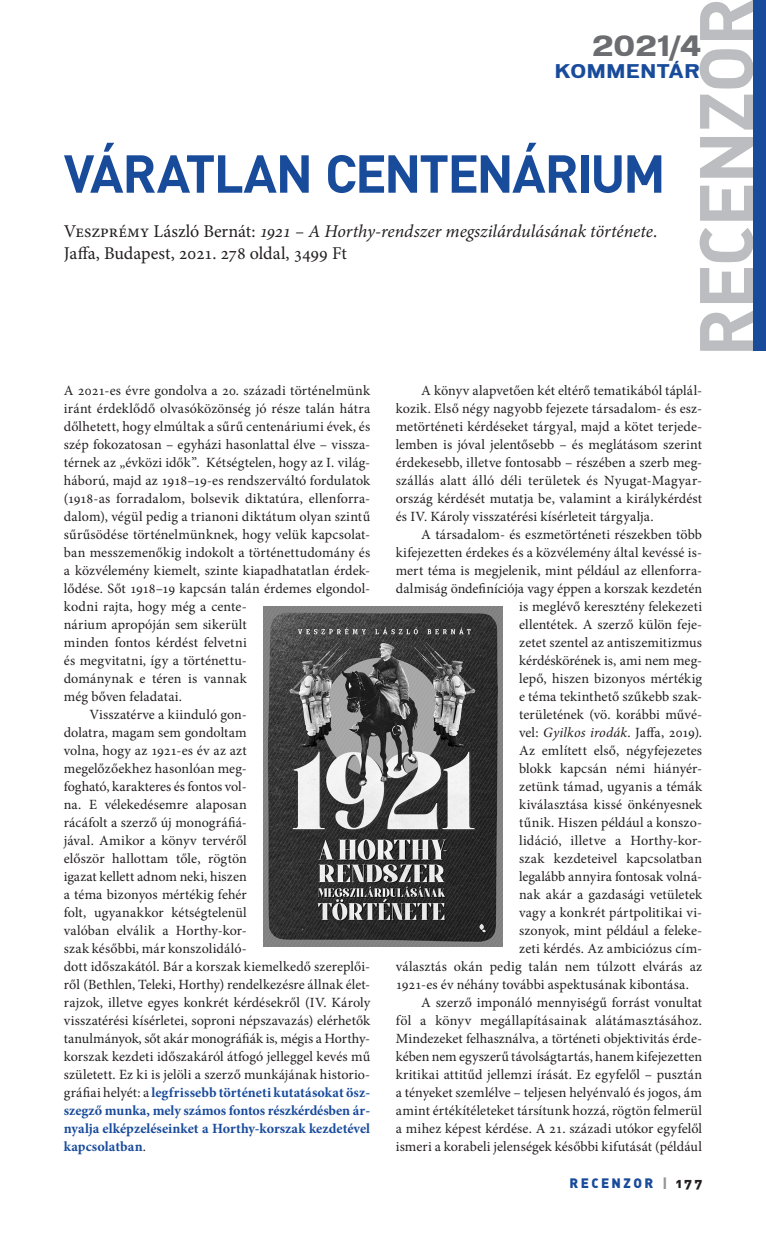
<style>
.page{position:relative;width:766px;height:1234px;background:#fff}
.page>*{position:absolute;margin:0;border:0;box-sizing:border-box;transform-origin:0 0}
._00_-_rovatfej{font:700 74.7px "DIN Alt PFL";letter-spacing:.02em;color:#bcbdc0}
._01_-_főcím{font:700 52.5px "DINPFL";color:#194b9b}
._01_-_főcím-2{font:700 26.7px "Vonnes PFL";color:#6c6d70}
._3003_-_alcím_RECEZN{font:18px/22.5px "Minion Pro";letter-spacing:-.015em;color:#231f20}
._01_-_főcím-3{font:700 18px "Vonnes PFL";letter-spacing:.065em;color:#194b9b}
._3001_--_kenyér_2__R{font:14.1px/18px "Minion Pro";letter-spacing:.005em;color:#231f20;text-align:justify}
._3000_--_kenyér_1__R{font:14.1px/18px "Minion Pro";letter-spacing:.01em;color:#231f20}
._3001_--_kenyér_2__R-2{font:14.1px "Minion Pro";letter-spacing:.025em;color:#231f20}
.t1{font:13.5px "DIN Alt Blk PFL";letter-spacing:.2em;color:#194b9b}
.s1{font-style:italic}
.s2{font-weight:700;color:#194b9b}
.s3{color:#939598}
.s4{color:#231f20}
</style>
<div class="page">
<img style="left:264px;top:606px;width:238px;height:339px">
<div style="left:753px;top:0;width:12px;height:351px;background:#194b9b"></div>
<p class="_00_-_rovatfej" style="left:677px;top:357px;width:359px;rotate:-90deg">RECENZOR</p>
<p class="_01_-_főcím-2" style="left:592px;top:30px;width:110px">2021/4</p>
<p class="_01_-_főcím-3" style="left:554px;top:60px;width:145px">KOMMENTÁR</p>
<p class="_01_-_főcím" style="left:64px;top:139px;width:600px">VÁRATLAN CENTENÁRIUM</p>
<p class="_3003_-_alcím_RECEZN" style="left:64px;top:220px;width:594px">Veszprémy László Bernát: <span class="s1">1921 – A Horthy-rendszer megszilárdulásának története</span>.<br>Jaffa, Budapest, 2021. 278 oldal, 3499 Ft</p>
<p class="_3000_--_kenyér_1__R" style="left:64px;top:381px;width:308px">A 2021-es évre gondolva a 20. századi történelmünk iránt érdeklődő olvasóközönség jó része talán hátra dőlhetett, hogy elmúltak a sűrű centenáriumi évek, és szép fokozatosan – egyházi hasonlattal élve – vissza&shy;térnek az „évközi idők”. Kétségtelen, hogy az I. világ&shy;háború, majd az 1918–19-es rendszerváltó fordulatok (1918-as forradalom, bolsevik diktatúra, ellenforra&shy;dalom), végül pedig a trianoni diktátum olyan szintű sűrűsödése történelmünknek, hogy velük kapcsolat&shy;ban messzemenőkig indokolt a történettudomány és a közvélemény kiemelt, szinte kiapadhatatlan érdek&shy;lődése. Sőt 1918–19 kapcsán talán érdemes elgondol&shy;kodni rajta, hogy még a cente-<br>nárium apropóján sem sikerült<br>minden fontos kérdést felvetni<br>és megvitatni, így a történettu-<br>dománynak e téren is vannak<br>még bőven feladatai.</p>
<p class="_3001_--_kenyér_2__R" style="left:64px;top:705px;width:308px;text-align:left;text-indent:26px">Visszatérve a kiinduló gon-<br>dolatra, magam sem gondoltam<br>volna, hogy az 1921-es év az azt<br>megelőzőekhez hasonlóan meg-<br>fogható, karakteres és fontos vol-<br>na. E vélekedésemre alaposan<br>rácáfolt a szerző új monográfiá-<br>jával. Amikor a könyv tervéről<br>először hallottam tőle, rögtön<br>igazat kellett adnom neki, hiszen<br>a téma bizonyos mértékig fehér<br>folt, ugyanakkor kétségtelenül<br>valóban elválik a Horthy-kor-<br>szak későbbi, már konszolidáló-<br>dott időszakától. Bár a korszak kiemelkedő szereplői&shy;ről (Bethlen, Teleki, Horthy) rendelkezésre állnak élet&shy;rajzok, illetve egyes konkrét kérdésekről (IV. Károly visszatérési kísérletei, soproni népszavazás) elérhetők tanulmányok, sőt akár monográfiák is, mégis a Horthy&shy;korszak kezdeti időszakáról átfogó jelleggel kevés mű született. Ez ki is jelöli a szerző munkájának historio&shy;gráfiai helyét: a <span class="s2">legfrissebb történeti kutatásokat ös - szegző munka, mely számos fontos részkérdésben ár&shy;nyalja elképzeléseinket a Horthy-korszak kezdetével kapcsolatban</span>.</p>
<p class="_3001_--_kenyér_2__R" style="left:395px;top:381px;width:308px;text-indent:26px">A könyv alapvetően két eltérő tematikából táplál&shy;kozik. Első négy nagyobb fejezete társadalom- és esz&shy;metörténeti kérdéseket tárgyal, majd a kötet terjede&shy;lemben is jóval jelentősebb – és meglátásom szerint érdekesebb, illetve fontosabb – részében a szerb meg&shy;szállás alatt álló déli területek és Nyugat-Magyar&shy;ország kérdését mutatja be, valamint a királykérdést és IV. Károly visszatérési kísérleteit tárgyalja.</p>
<p class="_3001_--_kenyér_2__R" style="left:421px;top:525px;width:282px">A társadalom- és eszmetörténeti részekben több</p>
<p class="_3001_--_kenyér_2__R" style="left:395px;top:543px;width:308px">kifejezetten érdekes és a közvélemény által kevéssé is-</p>
<p class="_3001_--_kenyér_2__R" style="left:395px;top:561px;width:308px">mert téma is megjelenik, mint például az ellenforra-</p>
<p class="_3001_--_kenyér_2__R" style="left:395px;top:579px;width:308px">dalmiság öndefiníciója vagy éppen a korszak kezdetén</p>
<p class="_3001_--_kenyér_2__R" style="left:519px;top:597px;width:184px">is meglévő keresztény felekezeti</p>
<p class="_3001_--_kenyér_2__R" style="left:519px;top:615px;width:184px">ellentétek. A szerző külön feje-</p>
<p class="_3001_--_kenyér_2__R" style="left:519px;top:633px;width:184px">zetet szentel az antiszemitizmus</p>
<p class="_3001_--_kenyér_2__R" style="left:519px;top:651px;width:184px">kérdéskörének is, ami nem meg-</p>
<p class="_3001_--_kenyér_2__R" style="left:519px;top:669px;width:184px">lepő, hiszen bizonyos mértékig</p>
<p class="_3001_--_kenyér_2__R" style="left:519px;top:687px;width:184px">e téma tekinthető szűkebb szak-</p>
<p class="_3001_--_kenyér_2__R" style="left:519px;top:705px;width:184px">területének (vö. korábbi művé-</p>
<p class="_3001_--_kenyér_2__R" style="left:519px;top:723px;width:184px">vel: <span class="s1">Gyilkos irodák</span>. Jaffa, 2019).</p>
<p class="_3001_--_kenyér_2__R-2" style="left:519px;top:740px;width:184px">Az említett első, négyfejezetes</p>
<p class="_3001_--_kenyér_2__R" style="left:519px;top:759px;width:183px">blokk kapcsán némi hiányér-</p>
<p class="_3001_--_kenyér_2__R" style="left:519px;top:777px;width:185px">zetünk támad, ugyanis a témák</p>
<p class="_3001_--_kenyér_2__R" style="left:519px;top:795px;width:185px">kiválasztása kissé önkényesnek</p>
<p class="_3001_--_kenyér_2__R" style="left:519px;top:813px;width:184px">tűnik. Hiszen például a konszo-</p>
<p class="_3001_--_kenyér_2__R" style="left:519px;top:831px;width:184px">lidáció, illetve a Horthy-kor-</p>
<p class="_3001_--_kenyér_2__R" style="left:519px;top:849px;width:184px">szak kezdeteivel kapcsolatban</p>
<p class="_3001_--_kenyér_2__R" style="left:519px;top:867px;width:184px">legalább annyira fontosak volná-</p>
<p class="_3001_--_kenyér_2__R" style="left:519px;top:885px;width:185px">nak akár a gazdasági vetületek</p>
<p class="_3001_--_kenyér_2__R" style="left:519px;top:903px;width:184px">vagy a konkrét pártpolitikai vi-</p>
<p class="_3001_--_kenyér_2__R" style="left:519px;top:921px;width:184px">szonyok, mint például a feleke-</p>
<p class="_3001_--_kenyér_2__R" style="left:519px;top:939px;width:184px">zeti kérdés. Az ambiciózus cím-</p>
<p class="_3001_--_kenyér_2__R" style="left:395px;top:957px;width:308px">választás okán pedig talán nem túlzott elvárás az</p>
<p class="_3001_--_kenyér_2__R" style="left:395px;top:975px;width:294px">1921-es év néhány további aspektusának kibontása.</p>
<p class="_3001_--_kenyér_2__R" style="left:395px;top:993px;width:308px;text-indent:26px">A szerző imponáló mennyiségű forrást vonultat föl a könyv megállapításainak alátámasztásához.<br>Mindezeket felhasználva, a történeti objektivitás érde&shy;kében nem egyszerű távolságtartás, hanem kifejezetten kritikai attitűd jellemzi írását. Ez egyfelől – pusztán a tényeket szemlélve – teljesen helyénvaló és jogos, ám amint értékítéleteket társítunk hozzá, rögtön felmerül a mihez képest kérdése. A 21. századi utókor egyfelől ismeri a korabeli jelenségek későbbi kifutását (például</p>
<p class="t1" style="left:569px;top:1173px;width:134px">RECENZOR <span class="s3">|</span> <span class="s4">177</span></p>
</div>
